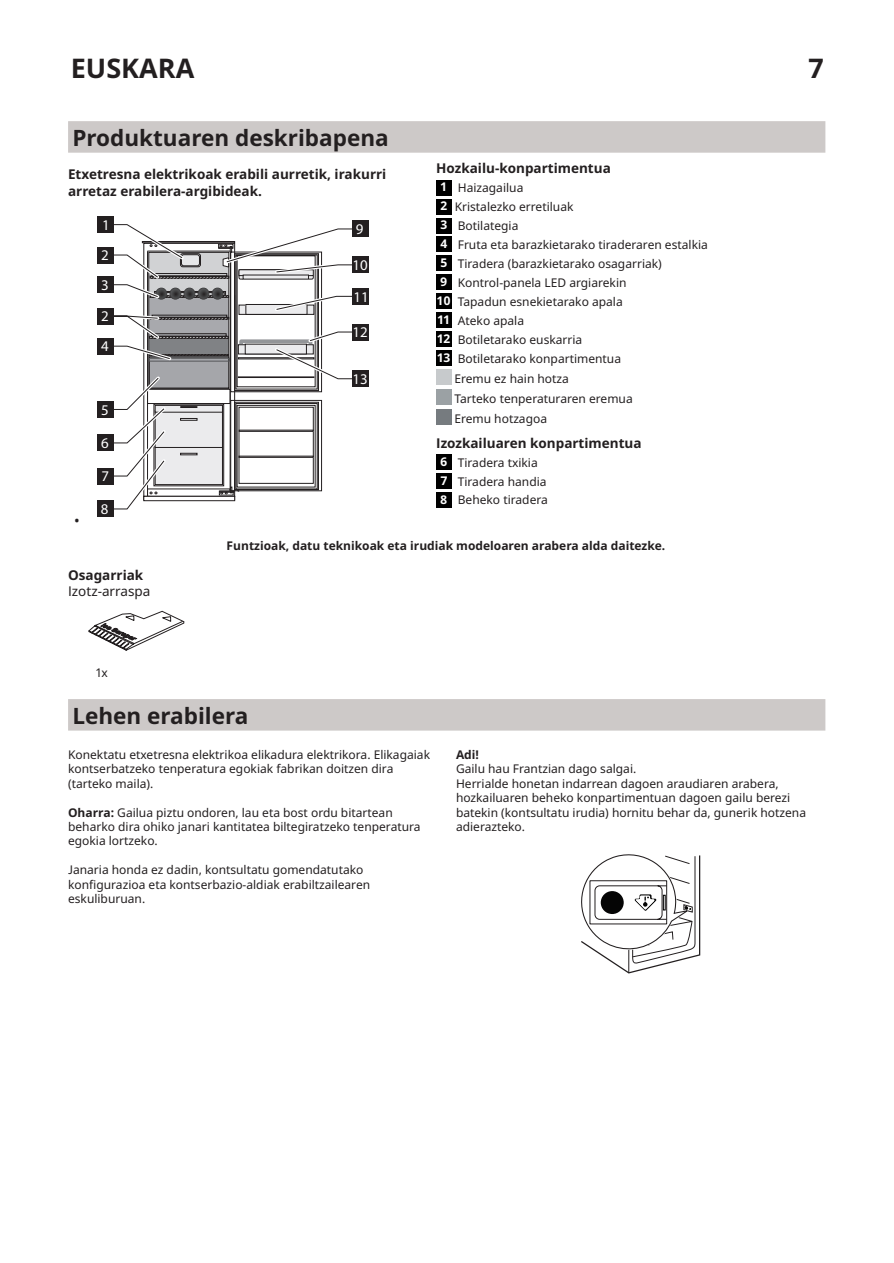
<style>
.page{position:relative;width:894px;height:1263px;background:#fff}
.page>*{position:absolute;margin:0;border:0;box-sizing:border-box;transform-origin:0 0}
.t1{font:700 27px "Noto IKEA Latin";color:#231f20}
.Big_Head_Grey{font:700 22.5px "Noto IKEA Latin";color:#231f20}
.t2{font:15px "Noto IKEA Latin";color:#231f20}
.t3{font:14.85px "Noto IKEA Latin";color:#fff}
.t4{font:14.85px "Arial";color:#231f20}
.BT_Text__12{font:700 13.5px/16.2px "Noto IKEA Latin";color:#231f20}
.BT_Head{font:700 13.5px "Noto IKEA Latin";color:#231f20}
.BT_Text{font:700 13.5px "Noto IKEA Latin";color:#231f20}
.BT_Text-2{font:13.5px "Noto IKEA Latin";color:#231f20}
.BT_Text-3{font:12px/14.4px "Noto IKEA Latin";color:#231f20}
.BT_Text-4{font:700 12px "Noto IKEA Latin";color:#231f20}
.BT_Text-5{font:700 12px "Noto IKEA Latin";color:#fff}
.s1{font-weight:700}
</style>
<div class="page">
<div style="left:68px;top:699px;width:757px;height:31px;background:#cdc9c8"></div>
<div style="left:436px;top:180px;width:15px;height:15px;background:#000"></div>
<div style="left:436px;top:199px;width:15px;height:15px;background:#000"></div>
<div style="left:436px;top:218px;width:15px;height:15px;background:#000"></div>
<div style="left:436px;top:237px;width:15px;height:15px;background:#000"></div>
<div style="left:436px;top:256px;width:15px;height:15px;background:#000"></div>
<div style="left:436px;top:275px;width:15px;height:15px;background:#000"></div>
<div style="left:436px;top:294px;width:15px;height:15px;background:#000"></div>
<div style="left:436px;top:312px;width:15px;height:16px;background:#000"></div>
<div style="left:436px;top:331px;width:15px;height:16px;background:#000"></div>
<div style="left:436px;top:350px;width:15px;height:15px;background:#000"></div>
<div style="left:436px;top:369px;width:15px;height:15px;background:#c7cacc"></div>
<div style="left:436px;top:389px;width:15px;height:15px;background:#9ba1a4"></div>
<div style="left:436px;top:409px;width:15px;height:15px;background:#767b7f"></div>
<div style="left:436px;top:454px;width:15px;height:15px;background:#000"></div>
<div style="left:436px;top:473px;width:15px;height:15px;background:#000"></div>
<div style="left:436px;top:492px;width:15px;height:15px;background:#000"></div>
<div style="left:351px;top:221px;width:17px;height:16px;background:#231f20"></div>
<div style="left:351px;top:256px;width:17px;height:17px;background:#231f20"></div>
<div style="left:351px;top:324px;width:17px;height:16px;background:#231f20"></div>
<div style="left:351px;top:370px;width:17px;height:17px;background:#231f20"></div>
<div style="left:97px;top:338px;width:16px;height:16px;background:#231f20"></div>
<div style="left:97px;top:401px;width:16px;height:17px;background:#231f20"></div>
<div style="left:97px;top:435px;width:16px;height:16px;background:#231f20"></div>
<div style="left:97px;top:468px;width:16px;height:16px;background:#231f20"></div>
<div style="left:97px;top:501px;width:16px;height:16px;background:#231f20"></div>
<div style="left:97px;top:247px;width:16px;height:16px;background:#231f20"></div>
<div style="left:97px;top:308px;width:16px;height:16px;background:#231f20"></div>
<div style="left:97px;top:276px;width:16px;height:17px;background:#231f20"></div>
<svg style="left:102px;top:221px;width:261px;height:291px"></svg>
<div style="left:351px;top:288px;width:17px;height:16px;background:#231f20"></div>
<div style="left:97px;top:216px;width:16px;height:17px;background:#231f20"></div>
<svg style="left:89px;top:611px;width:95px;height:39px"></svg>
<div style="left:68px;top:121px;width:757px;height:32px;background:#cdc9c8"></div>
<svg style="left:581px;top:854px;width:119px;height:120px"></svg>
<div style="left:600px;top:891px;width:23px;height:23px;background:#050505;border-radius:50%"></div>
<h1 class="t1" style="left:71px;top:49px;width:125px">EUSKARA</h1>
<h1 class="t1" style="left:808px;top:49px;width:16px">7</h1>
<p class="Big_Head_Grey" style="left:72px;top:122px;width:318px">Produktuaren deskribapena</p>
<p class="BT_Text__12" style="left:68px;top:166px;width:320px">Etxetresna elektrikoak erabili aurretik, irakurri arretaz erabilera-argibideak.</p>
<p class="BT_Text" style="left:436px;top:159px;width:176px">Hozkailu-konpartimentua</p>
<p class="BT_Text-5" style="left:440px;top:178px;width:8px">1</p>
<p class="BT_Text-3" style="left:457px;top:180px;width:67px">Haizagailua</p>
<p class="BT_Text-5" style="left:440px;top:197px;width:8px">2</p>
<p class="BT_Text-3" style="left:454px;top:199px;width:120px">Kristalezko erretiluak</p>
<p class="BT_Text-5" style="left:440px;top:216px;width:8px">3</p>
<p class="BT_Text-3" style="left:457px;top:218px;width:62px">Botilategia</p>
<p class="BT_Text-5" style="left:440px;top:235px;width:8px">4</p>
<p class="BT_Text-3" style="left:457px;top:237px;width:251px">Fruta eta barazkietarako tiraderaren estalkia</p>
<p class="BT_Text-5" style="left:440px;top:254px;width:8px">5</p>
<p class="BT_Text-3" style="left:457px;top:256px;width:205px">Tiradera (barazkietarako osagarriak)</p>
<p class="BT_Text-5" style="left:440px;top:273px;width:9px">9</p>
<p class="BT_Text-3" style="left:457px;top:275px;width:170px">Kontrol-panela LED argiarekin</p>
<p class="BT_Text-5" style="left:437px;top:292px;width:15px">10</p>
<p class="BT_Text-3" style="left:457px;top:294px;width:166px">Tapadun esnekietarako apala</p>
<p class="BT_Text-5" style="left:437px;top:311px;width:14px">11</p>
<p class="BT_Text-3" style="left:457px;top:313px;width:68px">Ateko apala</p>
<p class="BT_Text-5" style="left:437px;top:330px;width:14px">12</p>
<p class="BT_Text-3" style="left:457px;top:332px;width:126px">Botiletarako euskarria</p>
<p class="BT_Text-5" style="left:437px;top:349px;width:15px">13</p>
<p class="BT_Text-3" style="left:457px;top:350px;width:165px">Botiletarako konpartimentua</p>
<p class="BT_Text-3" style="left:454px;top:371px;width:116px">Eremu ez hain hotza</p>
<p class="BT_Text-3" style="left:454px;top:391px;width:180px">Tarteko tenperaturaren eremua</p>
<p class="BT_Text-3" style="left:454px;top:411px;width:94px">Eremu hotzagoa</p>
<p class="BT_Head" style="left:436px;top:433px;width:207px">Izozkailuaren konpartimentua</p>
<p class="BT_Text-5" style="left:440px;top:453px;width:9px">6</p>
<p class="BT_Text-3" style="left:457px;top:455px;width:81px">Tiradera txikia</p>
<p class="BT_Text-5" style="left:440px;top:472px;width:8px">7</p>
<p class="BT_Text-3" style="left:457px;top:473px;width:90px">Tiradera handia</p>
<p class="BT_Text-5" style="left:440px;top:491px;width:9px">8</p>
<p class="BT_Text-3" style="left:457px;top:492px;width:92px">Beheko tiradera</p>
<p class="t3" style="left:102px;top:216px;width:9px">1</p>
<p class="t3" style="left:355px;top:220px;width:9px">9</p>
<p class="t3" style="left:352px;top:256px;width:17px">10</p>
<p class="t3" style="left:101px;top:246px;width:9px">2</p>
<p class="t3" style="left:101px;top:276px;width:9px">3</p>
<p class="t3" style="left:353px;top:287px;width:17px">11</p>
<p class="t3" style="left:101px;top:307px;width:9px">2</p>
<p class="t3" style="left:352px;top:323px;width:17px">12</p>
<p class="t3" style="left:352px;top:370px;width:17px">13</p>
<p class="t3" style="left:101px;top:337px;width:9px">4</p>
<p class="t3" style="left:101px;top:400px;width:9px">5</p>
<p class="t3" style="left:101px;top:434px;width:9px">6</p>
<p class="t3" style="left:101px;top:467px;width:9px">7</p>
<p class="t3" style="left:101px;top:500px;width:9px">8</p>
<p class="t4" style="left:232px;top:481px;width:9px">c</p>
<p class="t2" style="left:74px;top:510px;width:7px">•</p>
<p class="BT_Head" style="left:68px;top:566px;width:77px">Osagarriak</p>
<p class="BT_Text-2" style="left:68px;top:582px;width:84px">Izotz-arraspa</p>
<p class="BT_Text-4" style="left:226px;top:537px;width:440px">Funtzioak, datu teknikoak eta irudiak modeloaren arabera alda daitezke.</p>
<p class="BT_Text-3" style="left:96px;top:665px;width:13px">1x</p>
<p class="Big_Head_Grey" style="left:72px;top:699px;width:177px">Lehen erabilera</p>
<p class="BT_Text-3" style="left:68px;top:747px;width:363px">Konektatu etxetresna elektrikoa elikadura elektrikora. Elikagaiak kontserbatzeko tenperatura egokiak fabrikan doitzen dira (tarteko maila).</p>
<p class="BT_Text-3" style="left:68px;top:804px;width:354px"><span class="s1">Oharra:</span> Gailua piztu ondoren, lau eta bost ordu bitartean beharko dira ohiko janari kantitatea biltegiratzeko tenperatura egokia lortzeko.</p>
<p class="BT_Text-3" style="left:68px;top:862px;width:303px">Janaria honda ez dadin, kontsultatu gomendatutako konfigurazioa eta kontserbazio-aldiak erabiltzailearen eskuliburuan.</p>
<p class="BT_Text-4" style="left:456px;top:746px;width:24px">Adi!</p>
<p class="BT_Text-3" style="left:456px;top:761px;width:182px">Gailu hau Frantzian dago salgai.</p>
<p class="BT_Text-3" style="left:456px;top:776px;width:351px">Herrialde honetan indarrean dagoen araudiaren arabera, hozkailuaren beheko konpartimentuan dagoen gailu berezi batekin (kontsultatu irudia) hornitu behar da, gunerik hotzena adierazteko.</p>
</div>
